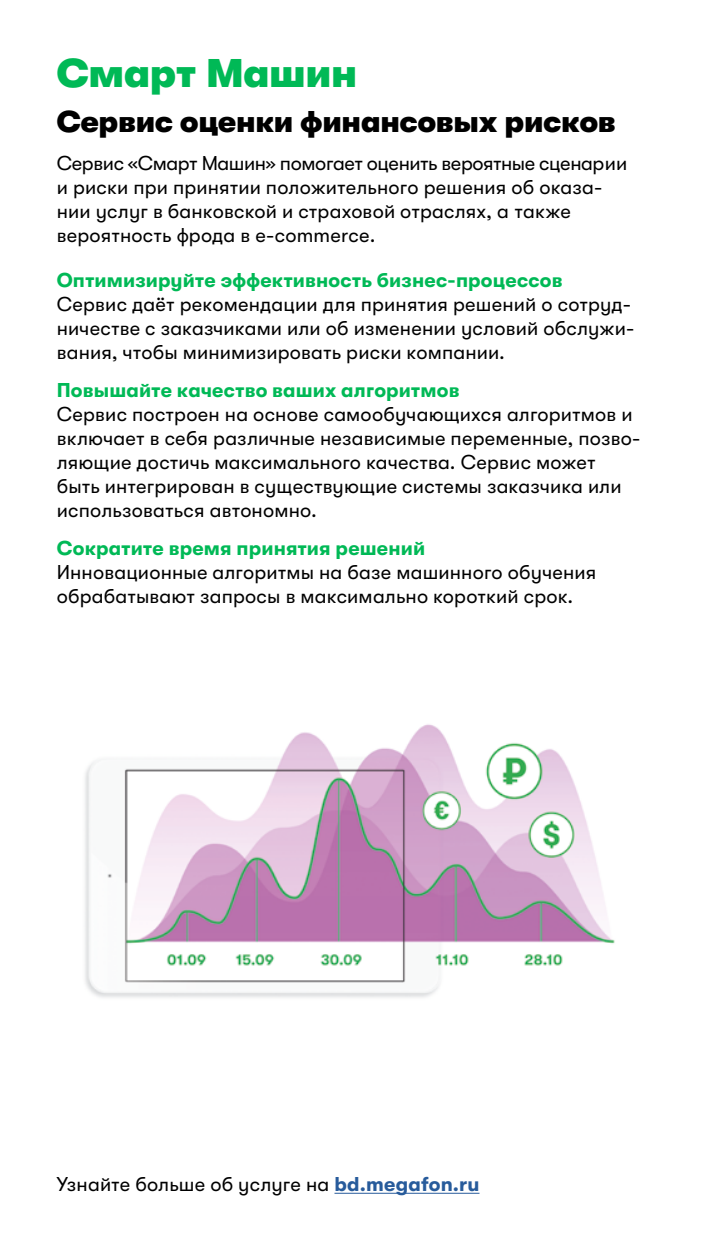
<style>
.page{position:relative;width:702px;height:1248px;background:#fff}
.page>*{position:absolute;margin:0;border:0;box-sizing:border-box;transform-origin:0 0}
.t1{font:900 40px "GT Walsheim Pro";letter-spacing:-.01em;color:#00b956}
.t2{font:900 30px "GT Walsheim Pro";letter-spacing:-.005em;color:#000}
.t3{font:20px/24px "GT Walsheim Pro";letter-spacing:.01em;color:#000}
.t4{font:700 20px "GT Walsheim Pro";letter-spacing:.01em;color:#00b956}
.s1{font-weight:700;color:#275b9b}
</style>
<div class="page">
<img style="left:85px;top:724px;width:530px;height:274px">
<hr style="left:334px;top:1192px;width:145px;height:1px;background:#275b9b">
<h1 class="t1" style="left:57px;top:51px;width:302px">Смарт Машин</h1>
<h2 class="t2" style="left:57px;top:104px;width:560px">Сервис оценки финансовых рисков</h2>
<p class="t3" style="left:57px;top:151px;width:572px">Сервис «Смарт Машин» помогает оценить вероятные сценарии и риски при принятии положительного решения об оказа&shy;нии услуг в банковской и страховой отраслях, а также вероятность фрода в e-commerce.</p>
<p class="t4" style="left:57px;top:268px;width:507px">Оптимизируйте эффективность бизнес-процессов</p>
<p class="t3" style="left:57px;top:292px;width:579px">Сервис даёт рекомендации для принятия решений о сотруд&shy;ничестве с заказчиками или об изменении условий обслужи&shy;вания, чтобы минимизировать риски компании.</p>
<p class="t4" style="left:57px;top:379px;width:404px">Повышайте качество ваших алгоритмов</p>
<p class="t3" style="left:57px;top:402px;width:585px">Сервис построен на основе самообучающихся алгоритмов и включает в себя различные независимые переменные, позво&shy;ляющие достичь максимального качества. Сервис может быть интегрирован в существующие системы заказчика или использоваться автономно.</p>
<p class="t4" style="left:57px;top:537px;width:370px">Сократите время принятия решений</p>
<p class="t3" style="left:57px;top:560px;width:541px">Инновационные алгоритмы на базе машинного обучения обрабатывают запросы в максимально короткий срок.</p>
<p class="t3" style="left:57px;top:1172px;width:424px">Узнайте больше об услуге на <span class="s1">bd.megafon.ru</span></p>
</div>
